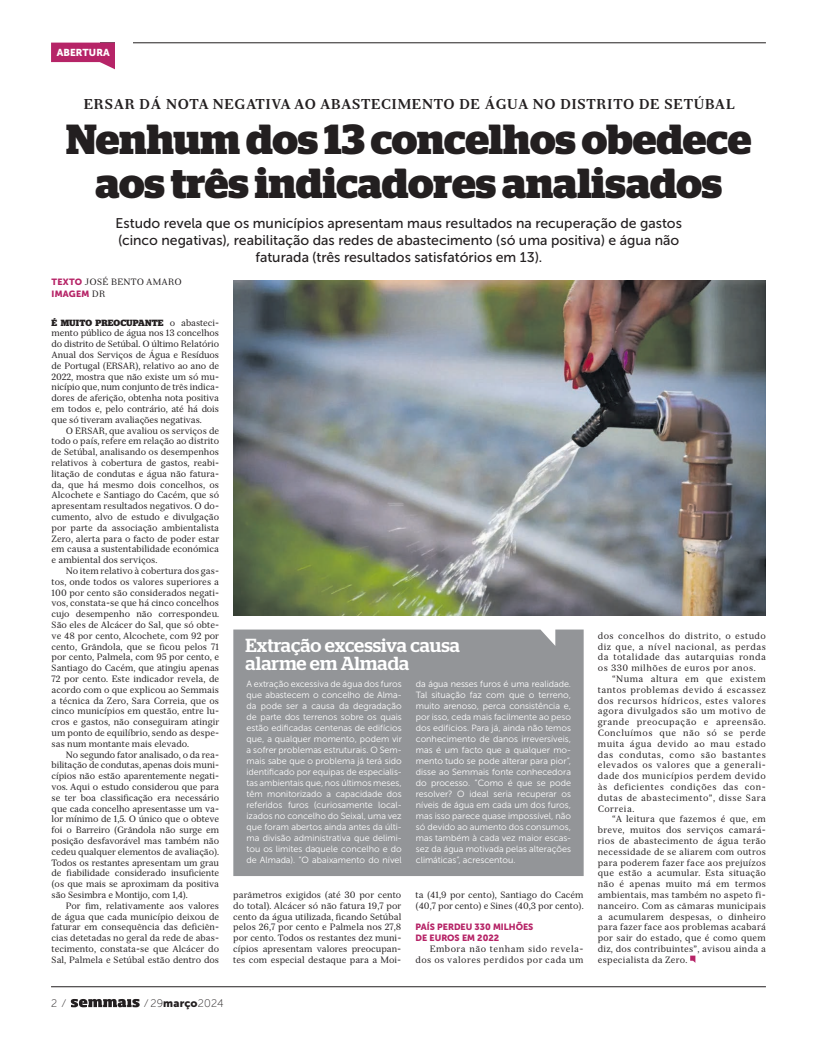
<style>
.page{position:relative;width:817px;height:1049px;background:#fff}
.page>*{position:absolute;margin:0;border:0;box-sizing:border-box;transform-origin:0 0}
.t1{font:700 42px/44px "Stag";letter-spacing:-.005em;color:#231f20;text-align:center}
.t2{font:500 18.9px/18px "Stag";letter-spacing:.005em;color:#fff}
.t3{font:14px/16.8px "Museo Sans Cyrl 500";color:#231f20;text-align:center}
.t4{font:700 14px "Serif 12 Beta";letter-spacing:.05em;color:#231f20}
.t5{font:11px "Museo Sans Cyrl 100";letter-spacing:.015em;color:#231f20}
.t6{font:10px "Museo Sans Cyrl 900";color:#fff}
.t7{font:9px/10.8px "Serif 12 Beta";color:#231f20;text-align:justify}
.t8{font:9px/11px "Museo Sans Cyrl 300";color:#fff;text-align:justify}
.t9{font:9px/10.8px "Serif 12 Beta";letter-spacing:.05em;color:#231f20;text-align:right}
.t10{font:9px/10.8px "Museo Sans Cyrl 900";color:#b62467}
.t11{font:700 9px "Stag";color:#231f20}
.s1{font-family:"Museo Sans Cyrl 900";color:#b62467}
.s2{font-family:"Serif 12 Beta";color:#231f20}
.s3{font-family:"Serif 12 Beta";font-weight:400}
.s4{font-family:"Museo Sans Cyrl 900"}
</style>
<div class="page">
<svg style="left:71px;top:999px;width:69px;height:8px"></svg>
<hr style="left:51px;top:986px;width:714px;height:1px;background:#231f20">
<hr style="left:100px;top:43px;width:665px;height:1px;background:#231f20">
<svg style="left:51px;top:43px;width:64px;height:26px"></svg>
<div style="left:115px;top:42px;width:17px;height:27px;background:#fff"></div>
<svg style="left:690px;top:955px;width:5px;height:8px"></svg>
<div style="left:233px;top:629px;width:350px;height:247px;background:#939598"></div>
<img style="left:233px;top:280px;width:532px;height:335px">
<p class="t6" style="left:57px;top:47px;width:54px">ABERTURA</p>
<h3 class="t4" style="left:84px;top:96px;width:652px">ERSAR DÁ NOTA NEGATIVA AO ABASTECIMENTO DE ÁGUA NO DISTRITO DE SETÚBAL</h3>
<h1 class="t1" style="left:66px;top:117px;width:686px">Nenhum dos 13 concelhos obedece aos três indicadores analisados</h1>
<h3 class="t3" style="left:116px;top:215px;width:567px">Estudo revela que os municípios apresentam maus resultados na recuperação de gastos (cinco negativas), reabilitação das redes de abastecimento (só uma positiva) e água não faturada (três resultados satisfatórios em 13).</h3>
<p class="t7" style="left:52px;top:277px;width:132px"><span class="s1">TEXTO</span> JOSÉ BENTO AMARO</p>
<p class="t10" style="left:52px;top:289px;width:55px">IMAGEM <span class="s2">DR</span></p>
<p class="t11" style="left:52px;top:317px;width:169px">É MUITO PREOCUPANTE <span class="s3">o abasteci-</span></p>
<p class="t7" style="left:52px;top:328px;width:169px">mento público de água nos 13 concelhos do distrito de Setúbal. O último Relatório Anual dos Serviços de Água e Resíduos de Portugal (ERSAR), relativo ao ano de 2022, mostra que não existe um só mu&shy;nicípio que, num conjunto de três indica&shy;dores de aferição, obtenha nota positiva em todos e, pelo contrário, até há dois que só tiveram avaliações negativas.</p>
<p class="t7" style="left:52px;top:425px;width:169px;text-indent:14px">O ERSAR, que avaliou os serviços de todo o país, refere em relação ao distrito de Setúbal, analisando os desempenhos relativos à cobertura de gastos, reabi&shy;litação de condutas e água não fatura&shy;da, que há mesmo dois concelhos, os Alcochete e Santiago do Cacém, que só apresentam resultados negativos. O do&shy;cumento, alvo de estudo e divulgação por parte da associação ambientalista Zero, alerta para o facto de poder estar em causa a sustentabilidade económica e ambiental dos serviços.</p>
<p class="t7" style="left:52px;top:565px;width:169px;text-indent:14px">No item relativo à cobertura dos gas&shy;tos, onde todos os valores superiores a 100 por cento são considerados negati&shy;vos, constata-se que há cinco concelhos cujo desempenho não correspondeu.<br>São eles de Alcácer do Sal, que só obte&shy;ve 48 por cento, Alcochete, com 92 por cento, Grândola, que se ficou pelos 71 por cento, Palmela, com 95 por cento, e Santiago do Cacém, que atingiu apenas 72 por cento. Este indicador revela, de acordo com o que explicou ao Semmais a técnica da Zero, Sara Correia, que os cinco municípios em questão, entre lu&shy;cros e gastos, não conseguiram atingir um ponto de equilíbrio, sendo as despe&shy;sas num montante mais elevado.</p>
<p class="t7" style="left:52px;top:749px;width:169px;text-indent:14px">No segundo fator analisado, o da rea&shy;bilitação de condutas, apenas dois muni&shy;cípios não estão aparentemente negati&shy;vos. Aqui o estudo considerou que para se ter boa classificação era necessário que cada concelho apresentasse um va&shy;lor mínimo de 1,5. O único que o obteve foi o Barreiro (Grândola não surge em posição desfavorável mas também não cedeu qualquer elementos de avaliação).<br>Todos os restantes apresentam um grau de fiabilidade considerado insuficiente (os que mais se aproximam da positiva são Sesimbra e Montijo, com 1,4).</p>
<p class="t7" style="left:52px;top:900px;width:169px;text-indent:14px">Por fim, relativamente aos valores de água que cada município deixou de faturar em consequência das deficiên&shy;cias detetadas no geral da rede de abas&shy;tecimento, constata-se que Alcácer do Sal, Palmela e Setúbal estão dentro dos</p>
<h2 class="t2" style="left:245px;top:636px;width:216px">Extração excessiva causa alarme em Almada</h2>
<p class="t8" style="left:246px;top:679px;width:157px">A extração excessiva de água dos furos que abastecem o concelho de Alma&shy;da pode ser a causa da degradação de parte dos terrenos sobre os quais estão edificadas centenas de edifícios que, a qualquer momento, podem vir a sofrer problemas estruturais. O Sem&shy;mais sabe que o problema já terá sido identificado por equipas de especialis&shy;tas ambientais que, nos últimos meses, têm monitorizado a capacidade dos referidos furos (curiosamente local&shy;izados no concelho do Seixal, uma vez que foram abertos ainda antes da últi&shy;ma divisão administrativa que delimi&shy;tou os limites daquele concelho e do de Almada). “O abaixamento do nível</p>
<p class="t8" style="left:416px;top:679px;width:157px">da água nesses furos é uma realidade.<br>Tal situação faz com que o terreno, muito arenoso, perca consistência e, por isso, ceda mais facilmente ao peso dos edifícios. Para já, ainda não temos conhecimento de danos irreversíveis, mas é um facto que a qualquer mo&shy;mento tudo se pode alterar para pior”, disse ao Semmais fonte conhecedora do processo. “Como é que se pode resolver? O ideal seria recuperar os níveis de água em cada um dos furos, mas isso parece quase impossível, não só devido ao aumento dos consumos, mas também à cada vez maior escas&shy;sez da água motivada pelas alterações climáticas”, acrescentou.</p>
<p class="t7" style="left:233px;top:889px;width:169px">parâmetros exigidos (até 30 por cento do total). Alcácer só não fatura 19,7 por cento da água utilizada, ficando Setúbal pelos 26,7 por cento e Palmela nos 27,8 por cento. Todos os restantes dez muni&shy;cípios apresentam valores preocupan&shy;tes com especial destaque para a Moi-</p>
<p class="t7" style="left:415px;top:889px;width:169px">ta (41,9 por cento), Santiago do Cacém (40,7 por cento) e Sines (40,3 por cento).</p>
<p class="t10" style="left:415px;top:922px;width:119px">PAÍS PERDEU 330 MILHÕES<br>DE EUROS EM 2022</p>
<p class="t9" style="left:415px;top:943px;width:169px">Embora não tenham sido revela&shy;dos os valores perdidos por cada um</p>
<p class="t5" style="left:51px;top:998px;width:15px">2 ⁄</p>
<p class="t5" style="left:146px;top:998px;width:79px">⁄ 29<span class="s4">março</span>2024</p>
<p class="t7" style="left:597px;top:630px;width:169px">dos concelhos do distrito, o estudo diz que, a nível nacional, as perdas da totalidade das autarquias ronda os 330 milhões de euros por anos.</p>
<p class="t7" style="left:597px;top:673px;width:169px;text-indent:14px">“Numa altura em que existem tantos problemas devido á escassez dos recursos hídricos, estes valores agora divulgados são um motivo de grande preocupação e apreensão.<br>Concluímos que não só se perde muita água devido ao mau estado das condutas, como são bastantes elevados os valores que a generali&shy;dade dos municípios perdem devido às deficientes condições das con&shy;dutas de abastecimento”, disse Sara Correia.</p>
<p class="t7" style="left:597px;top:814px;width:169px;text-indent:14px">“A leitura que fazemos é que, em breve, muitos dos serviços camará&shy;rios de abastecimento de água terão necessidade de se aliarem com outros para poderem fazer face aos prejuízos que estão a acumular. Esta situação não é apenas muito má em termos ambientais, mas também no aspeto fi&shy;nanceiro. Com as câmaras municipais a acumularem despesas, o dinheiro para fazer face aos problemas acabará por sair do estado, que é como quem diz, dos contribuintes”, avisou ainda a especialista da Zero.</p>
</div>
